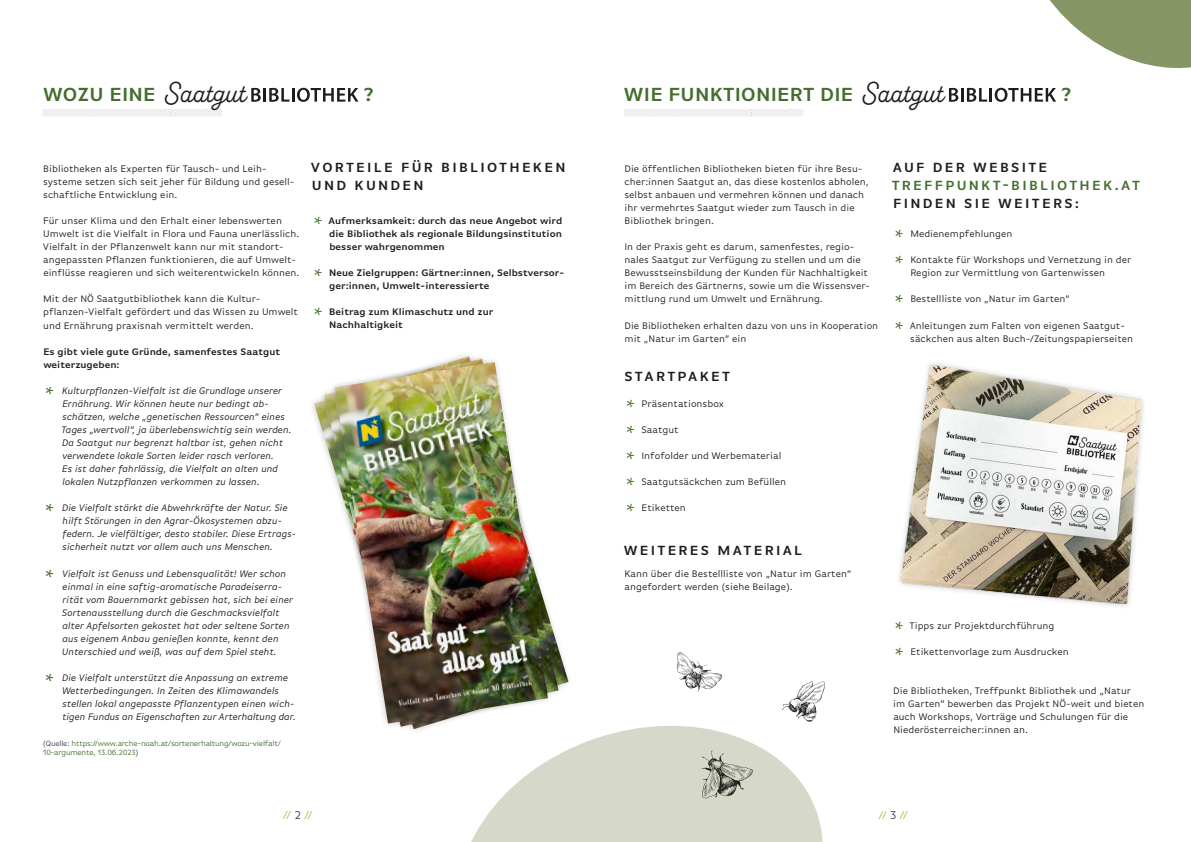
<style>
.page{position:relative;width:1191px;height:842px;background:#fff}
.page>*{position:absolute;margin:0;border:0;box-sizing:border-box;transform-origin:0 0}
.t1{font:29.2px "Alkaline";color:#1d1d1b}
.t2{font:600 20px "Basic Gothic Pro";letter-spacing:.01em;color:#456e2e}
.t3{font:600 14px/18px "Basic Gothic Pro";letter-spacing:.16em;color:#1d1d1b}
.t4{font:600 14px "Basic Gothic Pro";letter-spacing:.16em;color:#456e2e}
.t5{font:12px "Basic Gothic Pro";color:#9ac550}
.t6{font:10px/13.1px "Basic Gothic Pro";color:#1d1d1b}
.t7{font:italic 10px/13px "Basic Gothic Pro";color:#1d1d1b}
.t8{font:600 10px/13px "Basic Gothic Pro";color:#1d1d1b}
.t9{font:8px/9px "Basic Gothic Pro";letter-spacing:-.03em;color:#456e2e}
.s1{font-style:normal;font-size:18px;color:#456e2e}
.s2{color:#3d4550}
.s3{font-weight:400;font-size:18px;color:#456e2e}
.s4{font-size:18px;color:#456e2e}
</style>
<div class="page">
<svg style="left:624px;top:109px;width:180px;height:8px"></svg>
<svg style="left:43px;top:109px;width:179px;height:8px"></svg>
<svg style="left:471px;top:725px;width:352px;height:117px;fill:#d6d9c9"></svg>
<svg style="left:316px;top:394px;width:250px;height:341px"></svg>
<img style="left:324px;top:392px;width:234px;height:335px">
<svg style="left:327px;top:355px;width:228px;height:376px"></svg>
<img style="left:335px;top:362px;width:213px;height:361px">
<img style="left:900px;top:365px;width:241px;height:239px">
<svg style="left:676px;top:652px;width:46px;height:40px"></svg>
<svg style="left:782px;top:681px;width:43px;height:41px"></svg>
<svg style="left:701px;top:751px;width:52px;height:47px;background:#b2b4a7"></svg>
<svg style="left:251px;top:88px;width:10px;height:14px"></svg>
<hr style="left:263px;top:88px;width:3px;height:14px;background:#1d1d1b">
<svg style="left:269px;top:88px;width:89px;height:14px"></svg>
<svg style="left:949px;top:88px;width:38px;height:14px"></svg>
<hr style="left:989px;top:88px;width:3px;height:14px;background:#1d1d1b">
<svg style="left:994px;top:88px;width:62px;height:14px"></svg>
<svg style="left:1050px;top:0;width:141px;height:68px"></svg>
<h1 class="t1" style="left:164px;top:75px;width:83px">Saatgut</h1>
<h1 class="t1" style="left:862px;top:75px;width:83px">Saatgut</h1>
<h2 class="t2" style="left:43px;top:83px;width:114px">WOZU EINE</h2>
<h2 class="t2" style="left:363px;top:83px;width:12px">?</h2>
<h2 class="t2" style="left:624px;top:83px;width:231px">WIE FUNKTIONIERT DIE</h2>
<h2 class="t2" style="left:1060px;top:83px;width:12px">?</h2>
<p class="t6" style="left:43px;top:162px;width:253px">Bibliotheken als Experten für Tausch- und Leih&shy;systeme setzen sich seit jeher für Bildung und gesell&shy;schaftliche Entwicklung ein.</p>
<p class="t6" style="left:43px;top:214px;width:258px">Für unser Klima und den Erhalt einer lebenswerten Umwelt ist die Vielfalt in Flora und Fauna unerlässlich.<br>Vielfalt in der Pflanzenwelt kann nur mit standort&shy;angepassten Pflanzen funktionieren, die auf Umwelt&shy;einflüsse reagieren und sich weiterentwickeln können.</p>
<p class="t6" style="left:43px;top:293px;width:256px">Mit der NÖ Saatgutbibliothek kann die Kultur&shy;pflanzen-Vielfalt gefördert und das Wissen zu Umwelt und Ernährung praxisnah vermittelt werden.</p>
<p class="t8" style="left:43px;top:345px;width:238px">Es gibt viele gute Gründe, samenfestes Saatgut weiterzugeben:</p>
<p class="t7" style="left:62px;top:384px;width:231px;text-indent:-17px"><span class="s1">*</span> Kulturpflanzen-Vielfalt ist die Grundlage unserer Ernährung. Wir können heute nur bedingt ab&shy;schätzen, welche „genetischen Ressourcen“ eines Tages „wertvoll“, ja überlebenswichtig sein werden.<br>Da Saatgut nur begrenzt haltbar ist, gehen nicht verwendete lokale Sorten leider rasch verloren.<br>Es ist daher fahrlässig, die Vielfalt an alten und lokalen Nutzpflanzen verkommen zu lassen.</p>
<p class="t7" style="left:62px;top:501px;width:235px;text-indent:-18px"><span class="s1">*</span> Die Vielfalt stärkt die Abwehrkräfte der Natur. Sie hilft Störungen in den Agrar-Ökosystemen abzu&shy;federn. Je vielfältiger, desto stabiler. Diese Ertrags&shy;sicherheit nutzt vor allem auch uns Menschen.</p>
<p class="t7" style="left:62px;top:567px;width:232px;text-indent:-18px"><span class="s1">*</span> Vielfalt ist Genuss und Lebensqualität! Wer schon einmal in eine saftig-aromatische Paradeiserra&shy;rität vom Bauernmarkt gebissen hat, sich bei einer Sortenausstellung durch die Geschmacksvielfalt alter Apfelsorten gekostet hat oder seltene Sorten aus eigenem Anbau genießen konnte, kennt den Unterschied und weiß, was auf dem Spiel steht.</p>
<p class="t7" style="left:62px;top:671px;width:235px;text-indent:-18px"><span class="s1">*</span> Die Vielfalt unterstützt die Anpassung an extreme Wetterbedingungen. In Zeiten des Klimawandels stellen lokal angepasste Pflanzentypen einen wich&shy;tigen Fundus an Eigenschaften zur Arterhaltung dar.</p>
<p class="t9" style="left:43px;top:739px;width:239px"><span class="s2">(Quelle:</span> https://www.arche-noah.at/sortenerhaltung/wozu-vielfalt/<br>10-argumente, 13.06.2023<span class="s2">)</span></p>
<h3 class="t3" style="left:311px;top:158px;width:256px">VORTEILE FÜR BIBLIOTHEKEN<br>UND KUNDEN</h3>
<p class="t8" style="left:329px;top:214px;width:234px;text-align:justify;text-indent:-16px"><span class="s3">*</span> Aufmerksamkeit: durch das neue Angebot wird die Bibliothek als regionale Bildungsinstitution besser wahrgenommen</p>
<p class="t8" style="left:329px;top:266px;width:236px;text-indent:-16px"><span class="s3">*</span> Neue Zielgruppen: Gärtner:innen, Selbstversor&shy;ger:innen, Umwelt-interessierte</p>
<p class="t8" style="left:329px;top:306px;width:165px;text-indent:-16px"><span class="s3">*</span> Beitrag zum Klimaschutz und zur<br>Nachhaltigkeit</p>
<p class="t6" style="left:624px;top:162px;width:246px">Die öffentlichen Bibliotheken bieten für ihre Besu&shy;cher:innen Saatgut an, das diese kostenlos abholen, selbst anbauen und vermehren können und danach ihr vermehrtes Saatgut wieder zum Tausch in die Bibliothek bringen.</p>
<p class="t6" style="left:624px;top:240px;width:247px">In der Praxis geht es darum, samenfestes, regio&shy;nales Saatgut zur Verfügung zu stellen und um die Bewusstseinsbildung der Kunden für Nachhaltigkeit im Bereich des Gärtnerns, sowie um die Wissensver&shy;mittlung rund um Umwelt und Ernährung.</p>
<p class="t6" style="left:624px;top:319px;width:255px">Die Bibliotheken erhalten dazu von uns in Kooperation mit „Natur im Garten“ ein</p>
<h3 class="t3" style="left:624px;top:367px;width:107px">STARTPAKET</h3>
<p class="t6" style="left:625px;top:397px;width:100px"><span class="s4">*</span> Präsentationsbox</p>
<p class="t6" style="left:625px;top:423px;width:55px"><span class="s4">*</span> Saatgut</p>
<p class="t6" style="left:625px;top:449px;width:157px"><span class="s4">*</span> Infofolder und Werbematerial</p>
<p class="t6" style="left:625px;top:475px;width:162px"><span class="s4">*</span> Saatgutsäckchen zum Befüllen</p>
<p class="t6" style="left:625px;top:501px;width:62px"><span class="s4">*</span> Etiketten</p>
<h3 class="t3" style="left:624px;top:542px;width:180px">WEITERES MATERIAL</h3>
<p class="t6" style="left:624px;top:567px;width:228px">Kann über die Bestellliste von „Natur im Garten“ angefordert werden (siehe Beilage).</p>
<h3 class="t3" style="left:893px;top:158px;width:156px">AUF DER WEBSITE</h3>
<h3 class="t4" style="left:891px;top:177px;width:250px">TREFFPUNKT-BIBLIOTHEK.AT</h3>
<h3 class="t3" style="left:893px;top:194px;width:187px">FINDEN SIE WEITERS:</h3>
<p class="t6" style="left:894px;top:227px;width:120px"><span class="s4">*</span> Medienempfehlungen</p>
<p class="t6" style="left:910px;top:253px;width:222px;text-indent:-16px"><span class="s4">*</span> Kontakte für Workshops und Vernetzung in der<br>Region zur Vermittlung von Gartenwissen</p>
<p class="t6" style="left:894px;top:293px;width:177px"><span class="s4">*</span> Bestellliste von „Natur im Garten“</p>
<p class="t6" style="left:910px;top:319px;width:224px;text-indent:-16px"><span class="s4">*</span> Anleitungen zum Falten von eigenen Saatgut&shy;säckchen aus alten Buch-/Zeitungspapierseiten</p>
<p class="t6" style="left:894px;top:619px;width:162px"><span class="s4">*</span> Tipps zur Projektdurchführung</p>
<p class="t6" style="left:894px;top:645px;width:176px"><span class="s4">*</span> Etikettenvorlage zum Ausdrucken</p>
<p class="t6" style="left:893px;top:684px;width:253px">Die Bibliotheken, Treffpunkt Bibliothek und „Natur im Garten“ bewerben das Projekt NÖ-weit und bieten auch Workshops, Vorträge und Schulungen für die Niederösterreicher:innen an.</p>
<p class="t5" style="left:283px;top:808px;width:31px">// <span class="s2">2</span> //</p>
<p class="t5" style="left:878px;top:808px;width:30px">// <span class="s2">3</span> //</p>
</div>
